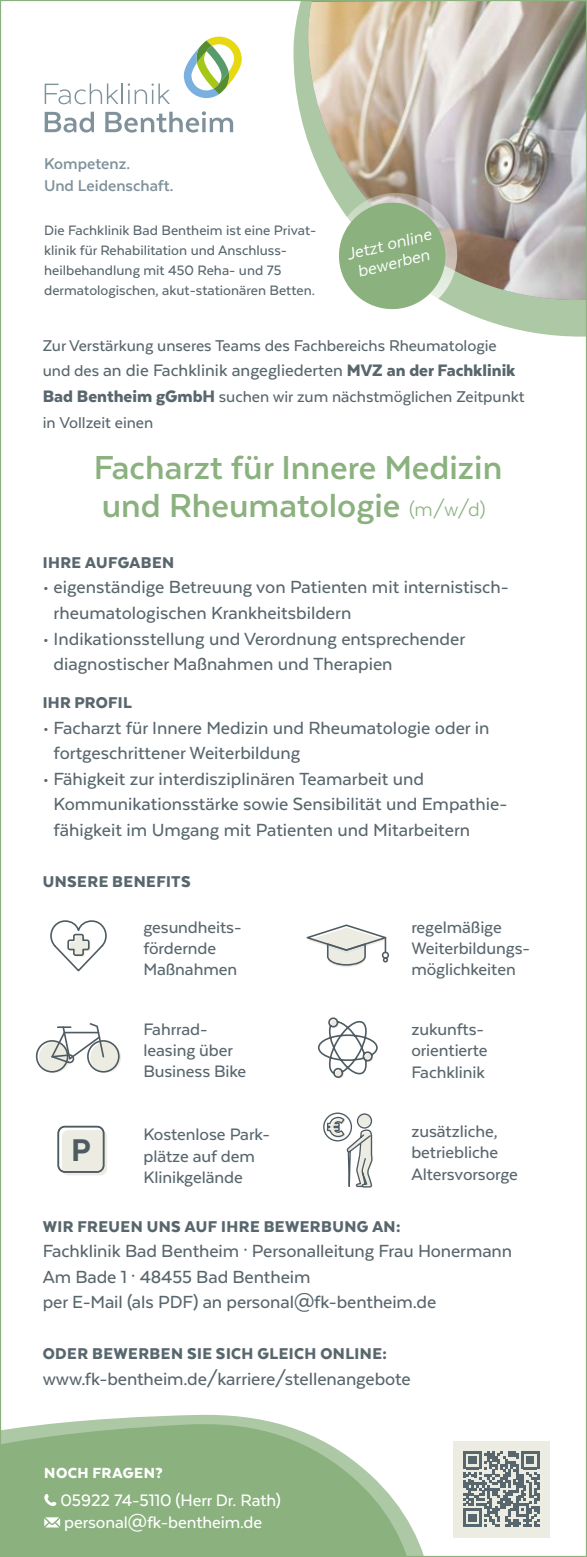
<style>
.page{position:relative;width:587px;height:1557px;background:#fff}
.page>*{position:absolute;margin:0;border:0;box-sizing:border-box;transform-origin:0 0}
.t1{font:700 38.25px/38.2px "Texta";color:#8ab17e}
.t2{font:600 35.32px "Calibre";color:#4e5b61}
.t3{font:500 20.25px/25.4px "Texta";color:#58666d}
.t4{font:500 19.12px/21.4px "Texta";letter-spacing:-.005em;color:#58666d}
.t5{font:500 19.12px/21.4px "Texta";letter-spacing:-.005em;color:#fff}
.t6{font:italic 19.12px/19.1px "Texta";color:#fff;text-align:center}
.t7{font:500 18px/25.4px "Texta";letter-spacing:-.005em;color:#58666d}
.t8{font:900 18px "Texta";letter-spacing:.025em;color:#58666d}
.t9{font:700 18px/22.5px "Texta";color:#7f919b}
.t10{font:900 16.88px "Texta";letter-spacing:.025em;color:#fff}
.t11{font:500 15.75px/20.2px "Texta";color:#58666d}
.s1{font-size:18px}
.s2{font-weight:900}
.s3{font-weight:900;font-size:19.12px}
.s4{font-weight:400;font-size:22.28px}
</style>
<div class="page">
<svg style="left:293px;top:2px;width:292px;height:334px"></svg>
<img style="left:308px;top:2px;width:277px;height:298px">
<svg style="left:334px;top:193px;width:123px;height:123px"></svg>
<svg style="left:333px;top:197px;width:118px;height:118px"></svg>
<svg style="left:323px;top:1112px;width:50px;height:76px"></svg>
<svg style="left:50px;top:920px;width:57px;height:52px"></svg>
<svg style="left:317px;top:1017px;width:61px;height:61px"></svg>
<svg style="left:306px;top:924px;width:83px;height:43px"></svg>
<div style="left:90px;top:1041px;width:31px;height:31px;background:#edece3;border-radius:50%"></div>
<svg style="left:36px;top:1023px;width:84px;height:49px"></svg>
<div style="left:62px;top:1130px;width:45px;height:45px;background:#edece3;border-radius:7px"></div>
<div style="left:57px;top:1125px;width:47px;height:47px;border:2px solid #4e5b61;border-radius:7px"></div>
<div style="left:58px;top:1126px;width:46px;height:46px;border:1px solid #4e5b61;border-radius:7px"></div>
<svg style="left:0;top:1413px;width:440px;height:143px;fill:#8ab17e"></svg>
<svg style="left:43px;top:1493px;width:14px;height:14px"></svg>
<svg style="left:44px;top:1517px;width:16px;height:10px"></svg>
<div style="left:453px;top:1440px;width:97px;height:97px;background:#edece3"></div>
<svg style="left:463px;top:1451px;width:76px;height:75px"></svg>
<svg style="left:45px;top:83px;width:73px;height:21px"></svg>
<hr style="left:121px;top:83px;width:2px;height:21px;background:#7f919b">
<svg style="left:128px;top:83px;width:42px;height:21px"></svg>
<svg style="left:45px;top:112px;width:49px;height:20px"></svg>
<svg style="left:105px;top:111px;width:128px;height:22px"></svg>
<svg style="left:184px;top:37px;width:58px;height:61px"></svg>
<p class="t9" style="left:44px;top:152px;width:131px">Kompetenz.<br>Und Leidenschaft.</p>
<p class="t11" style="left:44px;top:220px;width:272px">Die Fachklinik Bad Bentheim ist eine Privat&shy;klinik für Rehabilitation und Anschluss&shy;heilbehandlung mit 450 Reha- und 75 dermatologischen, akut-stationären Betten.</p>
<p class="t6" style="left:344px;top:245px;width:89px;rotate:-14deg">Jetzt online bewerben</p>
<p class="t7" style="left:43px;top:332px;width:455px">Zur Verstärkung unseres Teams des Fachbereichs Rheumatologie</p>
<p class="t4" style="left:43px;top:360px;width:474px"><span class="s1">und des</span> an die Fachklinik angegliederten <span class="s2">MVZ an der Fachklinik</span></p>
<p class="t7" style="left:43px;top:384px;width:483px"><span class="s3">Bad Bentheim gGmbH</span> suchen wir zum nächstmöglichen Zeitpunkt in Vollzeit einen</p>
<h1 class="t1" style="left:94px;top:447px;width:410px">Facharzt für Innere Medizin und Rheumatologie <span class="s4">(m/w/d)</span></h1>
<p class="t8" style="left:43px;top:553px;width:133px">IHRE AUFGABEN</p>
<p class="t3" style="left:54px;top:574px;width:457px;text-indent:-11px">• eigenständige Betreuung von Patienten mit internistisch&shy;rheumatologischen Krankheitsbildern</p>
<p class="t3" style="left:54px;top:625px;width:413px;text-indent:-11px">• Indikationsstellung und Verordnung entsprechender diagnostischer Maßnahmen und Therapien</p>
<p class="t8" style="left:43px;top:693px;width:91px">IHR PROFIL</p>
<p class="t3" style="left:54px;top:714px;width:437px;text-indent:-11px">• Facharzt für Innere Medizin und Rheumatologie oder in fortgeschrittener Weiterbildung</p>
<p class="t3" style="left:54px;top:765px;width:453px;text-indent:-11px">• Fähigkeit zur interdisziplinären Teamarbeit und<br>Kommunikationsstärke sowie Sensibilität und Empathie&shy;fähigkeit im Umgang mit Patienten und Mitarbeitern</p>
<p class="t8" style="left:43px;top:872px;width:150px">UNSERE BENEFITS</p>
<h2 class="t2" style="left:71px;top:1129px;width:21px">P</h2>
<p class="t4" style="left:143px;top:916px;width:100px">gesundheits&shy;fördernde<br>Maßnahmen</p>
<p class="t4" style="left:143px;top:1018px;width:104px">Fahrrad&shy;leasing über<br>Business Bike</p>
<p class="t4" style="left:143px;top:1123px;width:128px">Kostenlose Park&shy;plätze auf dem<br>Klinikgelände</p>
<p class="t4" style="left:411px;top:916px;width:120px">regelmäßige<br>Weiterbildungs&shy;möglichkeiten</p>
<p class="t4" style="left:411px;top:1018px;width:78px">zukunfts&shy;orientierte<br>Fachklinik</p>
<p class="t4" style="left:411px;top:1120px;width:108px">zusätzliche, betriebliche<br>Altersvorsorge</p>
<p class="t8" style="left:43px;top:1216px;width:359px">WIR FREUEN UNS AUF IHRE BEWERBUNG AN:</p>
<p class="t3" style="left:43px;top:1237px;width:471px">Fachklinik Bad Bentheim · Personalleitung Frau Honermann<br>Am Bade 1 · 48455 Bad Bentheim<br>per E-Mail (als PDF) an personal@fk-bentheim.de</p>
<p class="t8" style="left:43px;top:1344px;width:346px">ODER BEWERBEN SIE SICH GLEICH ONLINE:</p>
<p class="t3" style="left:43px;top:1365px;width:369px">www.fk-bentheim.de/karriere/stellenangebote</p>
<p class="t10" style="left:44px;top:1463px;width:120px">NOCH FRAGEN?</p>
<p class="t5" style="left:60px;top:1489px;width:222px">05922 74-5110 (Herr Dr. Rath) personal@fk-bentheim.de</p>
</div>
